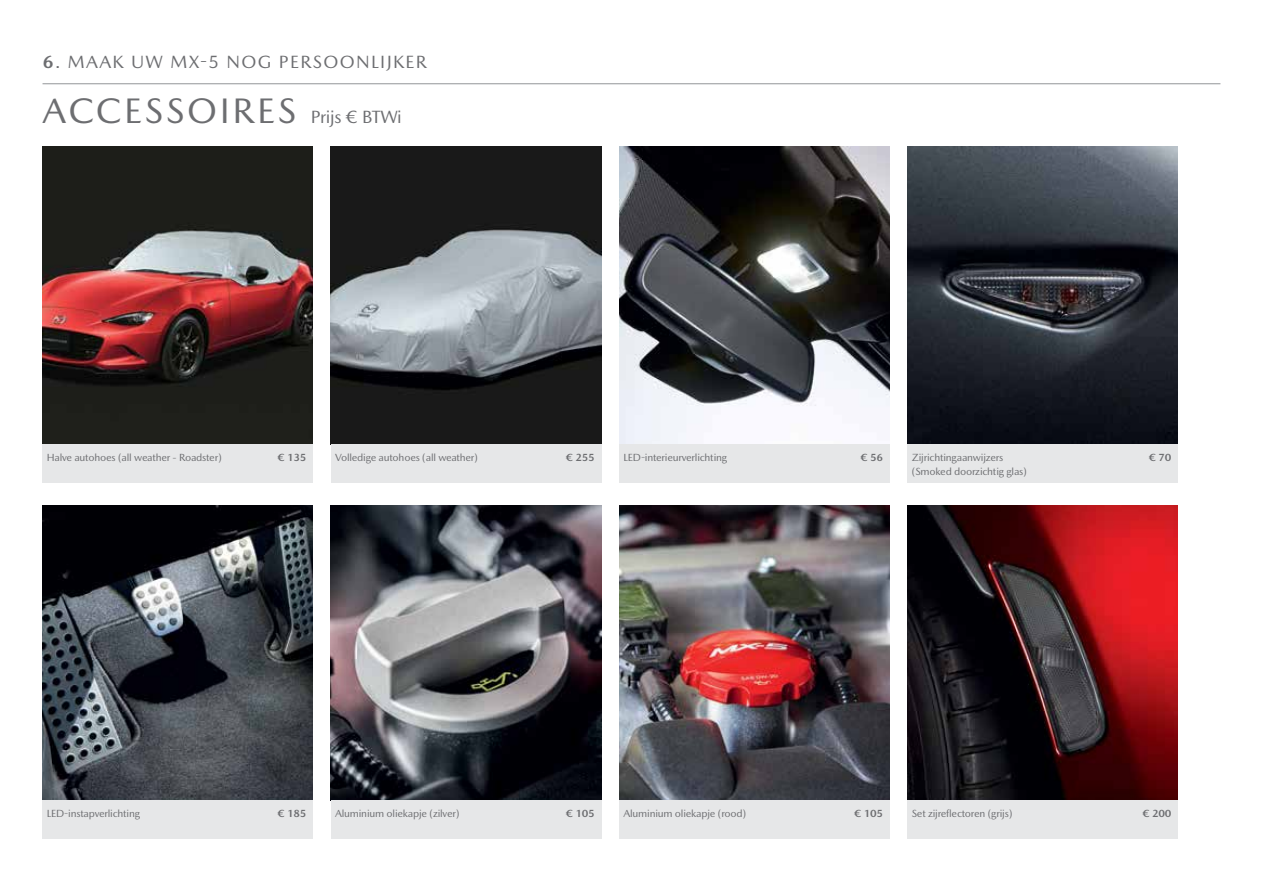
<style>
.page{position:relative;width:1263px;height:893px;background:#fff}
.page>*{position:absolute;margin:0;border:0;box-sizing:border-box;transform-origin:0 0}
.t1{font:36px "Mazda Type";letter-spacing:.075em;color:#6d6e71}
.t2{font:18px "Mazda Type";letter-spacing:.075em;color:#6d6e71}
.t3{font:10.5px "Mazda Type";letter-spacing:-.02em;color:#6d6e71}
.t4{font:700 10.5px "Mazda Type";letter-spacing:-.02em;color:#6d6e71}
.s1{font-weight:700}
.s2{font-size:18px}
</style>
<div class="page">
<img style="left:43px;top:505px;width:270px;height:296px">
<img style="left:331px;top:505px;width:270px;height:296px">
<img style="left:619px;top:147px;width:270px;height:297px">
<img style="left:907px;top:147px;width:271px;height:297px">
<img style="left:331px;top:147px;width:270px;height:297px">
<img style="left:43px;top:147px;width:270px;height:297px">
<img style="left:619px;top:505px;width:270px;height:296px">
<img style="left:907px;top:505px;width:271px;height:296px">
<hr style="left:43px;top:84px;width:1177px;height:1px;background:#939598">
<div style="left:43px;top:444px;width:270px;height:39px;background:#e6e7e8"></div>
<div style="left:43px;top:801px;width:270px;height:38px;background:#e6e7e8"></div>
<div style="left:331px;top:801px;width:270px;height:38px;background:#e6e7e8"></div>
<div style="left:331px;top:444px;width:270px;height:39px;background:#e6e7e8"></div>
<div style="left:619px;top:444px;width:270px;height:39px;background:#e6e7e8"></div>
<div style="left:907px;top:445px;width:271px;height:38px;background:#e6e7e8"></div>
<div style="left:619px;top:801px;width:270px;height:38px;background:#e6e7e8"></div>
<div style="left:907px;top:801px;width:271px;height:38px;background:#e6e7e8"></div>
<h2 class="t2" style="left:43px;top:51px;width:386px"><span class="s1">6</span>. MAAK UW MX-5 NOG PERSOONLIJKER</h2>
<h1 class="t1" style="left:43px;top:89px;width:361px">ACCESSOIRES <span class="s2">Prijs € BTWi</span></h1>
<p class="t3" style="left:47px;top:451px;width:177px">Halve autohoes (all weather - Roadster)</p>
<p class="t4" style="left:277px;top:451px;width:31px">€ 135</p>
<p class="t3" style="left:335px;top:451px;width:144px">Volledige autohoes (all weather)</p>
<p class="t4" style="left:566px;top:451px;width:31px">€ 255</p>
<p class="t3" style="left:623px;top:451px;width:105px">LED-interieurverlichting</p>
<p class="t4" style="left:860px;top:451px;width:24px">€ 56</p>
<p class="t3" style="left:912px;top:451px;width:93px">Zijrichtingaanwijzers</p>
<p class="t4" style="left:1149px;top:451px;width:24px">€ 70</p>
<p class="t3" style="left:912px;top:465px;width:117px">(Smoked doorzichtig glas)</p>
<p class="t3" style="left:47px;top:807px;width:95px">LED-instapverlichting</p>
<p class="t4" style="left:277px;top:807px;width:31px">€ 185</p>
<p class="t3" style="left:335px;top:807px;width:126px">Aluminium oliekapje (zilver)</p>
<p class="t4" style="left:566px;top:807px;width:31px">€ 105</p>
<p class="t3" style="left:623px;top:807px;width:124px">Aluminium oliekapje (rood)</p>
<p class="t4" style="left:854px;top:807px;width:31px">€ 105</p>
<p class="t3" style="left:912px;top:808px;width:102px">Set zijreflectoren (grijs)</p>
<p class="t4" style="left:1142px;top:807px;width:31px">€ 200</p>
</div>
